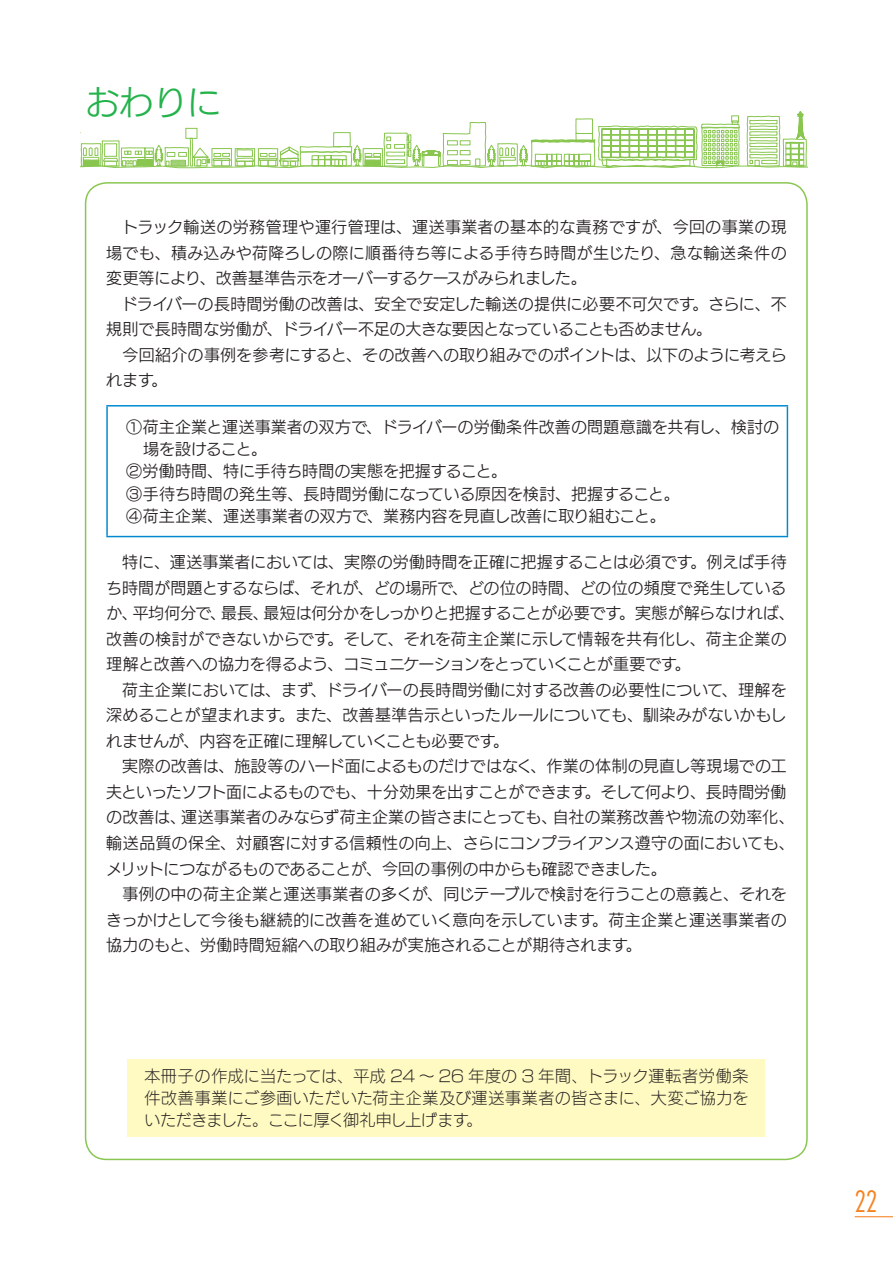
<style>
.page{position:relative;width:893px;height:1263px;background:#fff}
.page>*{position:absolute;margin:0;border:0;box-sizing:border-box;transform-origin:0 0}
.t1{font:34.05px "New Rodin Pro M";color:#23b24b}
.t2{font:300 condensed 29.7px "Futura BT";color:#f58220}
.t3{font:15.9px/25.5px "New Rodin Pro M";letter-spacing:-.005em;color:#231f20}
.t4{font:15.9px/22.4px "New Rodin Pro L";color:#231f20;text-align:justify}
</style>
<div class="page">
<hr style="left:855px;top:1216px;width:38px;height:1px;background:#f58220">
<svg style="left:81px;top:111px;width:727px;height:86px"></svg>
<hr style="left:106px;top:405px;width:682px;height:1px;background:#0089cf">
<hr style="left:106px;top:406px;width:2px;height:130px;background:#0089cf">
<hr style="left:787px;top:406px;width:1px;height:130px;background:#0089cf">
<hr style="left:106px;top:536px;width:682px;height:1px;background:#0089cf">
<div style="left:128px;top:1059px;width:637px;height:78px;background:#fffac1"></div>
<p class="t1" style="left:85px;top:73px;width:138px">おわりに</p>
<p class="t3" style="left:106px;top:213px;width:682px;text-align:justify">　トラック輸送の労務管理や運行管理は、運送事業者の基本的な責務ですが、今回の事業の現場でも、積み込みや荷降ろしの際に順番待ち等による手待ち時間が生じたり、急な輸送条件の変更等により、改善基準告示をオーバーするケースがみられました。</p>
<p class="t3" style="left:106px;top:289px;width:682px">　ドライバーの長時間労働の改善は、安全で安定した輸送の提供に必要不可欠です。さらに、不規則で長時間な労働が、ドライバー不足の大きな要因となっていることも否めません。</p>
<p class="t3" style="left:106px;top:340px;width:682px">　今回紹介の事例を参考にすると、その改善への取り組みでのポイントは、以下のように考えられます。</p>
<p class="t3" style="left:143px;top:414px;width:637px;line-height:22.4px;text-indent:-17px">①荷主企業と運送事業者の双方で、ドライバーの労働条件改善の問題意識を共有し、検討の場を設けること。</p>
<p class="t3" style="left:126px;top:457px;width:382px">②労働時間、特に手待ち時間の実態を把握すること。</p>
<p class="t3" style="left:126px;top:479px;width:555px">③手待ち時間の発生等、長時間労働になっている原因を検討、把握すること。</p>
<p class="t3" style="left:126px;top:502px;width:541px">④荷主企業、運送事業者の双方で、業務内容を見直し改善に取り組むこと。</p>
<p class="t3" style="left:106px;top:548px;width:690px">　特に、運送事業者においては、実際の労働時間を正確に把握することは必須です。例えば手待ち時間が問題とするならば、それが、どの場所で、どの位の時間、どの位の頻度で発生しているか、平均何分で、最長、最短は何分かをしっかりと把握することが必要です。実態が解らなければ、改善の検討ができないからです。そして、それを荷主企業に示して情報を共有化し、荷主企業の理解と改善への協力を得るよう、コミュニケーションをとっていくことが重要です。</p>
<p class="t3" style="left:106px;top:676px;width:682px;text-align:justify">　荷主企業においては、まず、ドライバーの長時間労働に対する改善の必要性について、理解を深めることが望まれます。また、改善基準告示といったルールについても、馴染みがないかもしれませんが、内容を正確に理解していくことも必要です。</p>
<p class="t3" style="left:106px;top:752px;width:690px">　実際の改善は、施設等のハード面によるものだけではなく、作業の体制の見直し等現場での工夫といったソフト面によるものでも、十分効果を出すことができます。そして何より、長時間労働の改善は、運送事業者のみならず荷主企業の皆さまにとっても、自社の業務改善や物流の効率化、輸送品質の保全、対顧客に対する信頼性の向上、さらにコンプライアンス遵守の面においても、メリットにつながるものであることが、今回の事例の中からも確認できました。</p>
<p class="t3" style="left:106px;top:880px;width:682px;text-align:justify">　事例の中の荷主企業と運送事業者の多くが、同じテーブルで検討を行うことの意義と、それをきっかけとして今後も継続的に改善を進めていく意向を示しています。荷主企業と運送事業者の協力のもと、労働時間短縮への取り組みが実施されることが期待されます。</p>
<p class="t4" style="left:145px;top:1063px;width:605px">本冊子の作成に当たっては、平成 24 ～ 26 年度の 3 年間、トラック運転者労働条件改善事業にご参画いただいた荷主企業及び運送事業者の皆さまに、大変ご協力をいただきました。ここに厚く御礼申し上げます。</p>
<h2 class="t2" style="left:855px;top:1183px;width:25px">22</h2>
</div>
